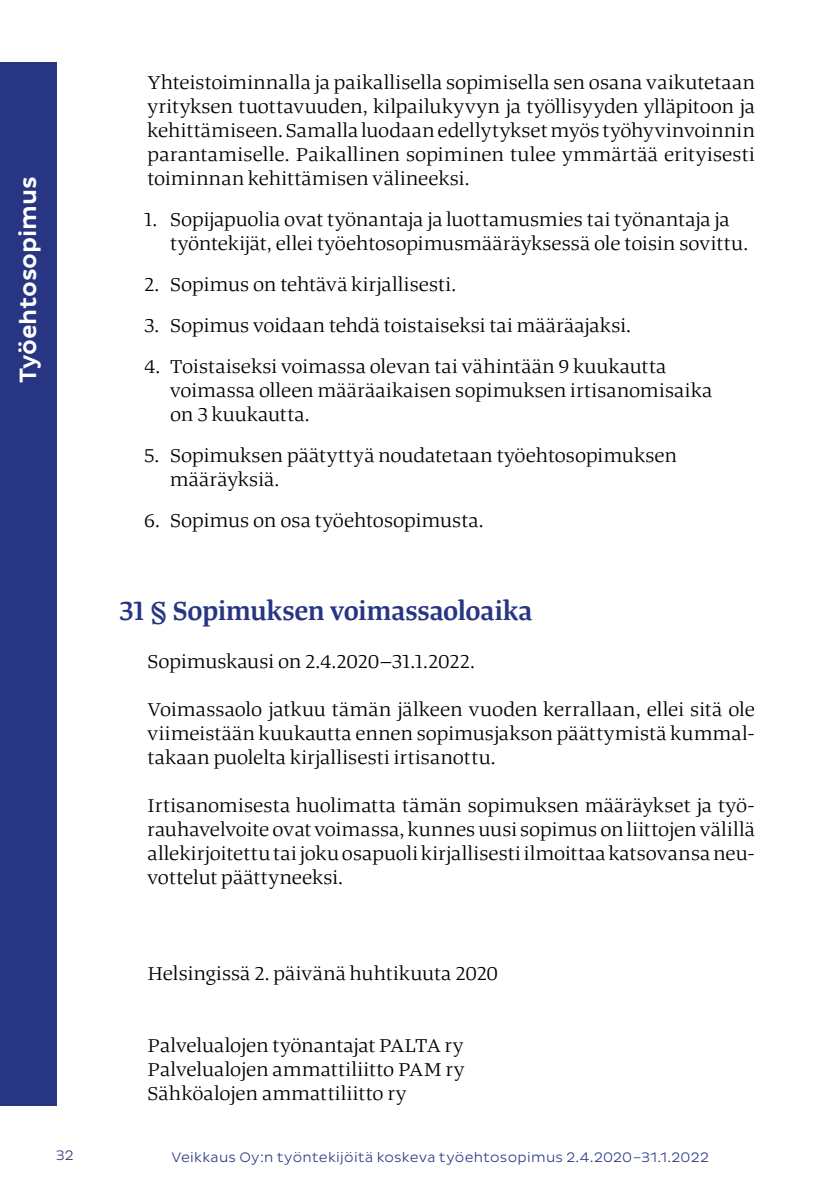
<style>
.page{position:relative;width:840px;height:1191px;background:#fff}
.page>*{position:absolute;margin:0;border:0;box-sizing:border-box;transform-origin:0 0}
.t1{font:500 28px "Tanger Serif";color:#283583}
.t2{font:500 24px "Pluto Sans";letter-spacing:-.005em;color:#fff}
.t3{font:20px/24px "Tanger Serif Wide";letter-spacing:.01em;color:#000;text-align:justify}
.t4{font:300 14px "Pluto Sans";letter-spacing:.02em;color:#283583}
</style>
<div class="page">
<div style="left:0;top:63px;width:56px;height:1042px;background:#283583"></div>
<p class="t2" style="left:14px;top:382px;width:208px;rotate:-90deg">Työehtosopimus</p>
<p class="t3" style="left:147px;top:69px;width:608px">Yhteistoiminnalla ja paikallisella sopimisella sen osana vaikutetaan yrityksen tuottavuuden, kilpailukyvyn ja työllisyyden ylläpitoon ja kehittämiseen. Samalla luodaan edellytykset myös työhyvinvoinnin parantamiselle. Paikallinen sopiminen tulee ymmärtää erityisesti toiminnan kehittämisen välineeksi.</p>
<p class="t3" style="left:170px;top:206px;width:579px;text-indent:-26px">1. Sopijapuolia ovat työnantaja ja luottamusmies tai työnantaja ja työntekijät, ellei työehtosopimusmääräyksessä ole toisin sovittu.</p>
<p class="t3" style="left:144px;top:271px;width:313px">2. Sopimus on tehtävä kirjallisesti.</p>
<p class="t3" style="left:144px;top:312px;width:488px">3. Sopimus voidaan tehdä toistaiseksi tai määräajaksi.</p>
<p class="t3" style="left:170px;top:353px;width:543px;text-align:left;text-indent:-26px">4. Toistaiseksi voimassa olevan tai vähintään 9 kuukautta voimassa olleen määräaikaisen sopimuksen irtisanomisaika on 3 kuukautta.</p>
<p class="t3" style="left:170px;top:442px;width:508px;text-indent:-26px">5. Sopimuksen päätyttyä noudatetaan työehtosopimuksen määräyksiä.</p>
<p class="t3" style="left:144px;top:507px;width:341px">6. Sopimus on osa työehtosopimusta.</p>
<h1 class="t1" style="left:119px;top:589px;width:414px">31 § Sopimuksen voimassaoloaika</h1>
<p class="t3" style="left:147px;top:648px;width:328px">Sopimuskausi on 2.4.2020–31.1.2022.</p>
<p class="t3" style="left:147px;top:696px;width:608px">Voimassaolo jatkuu tämän jälkeen vuoden kerrallaan, ellei sitä ole viimeistään kuukautta ennen sopimusjakson päättymistä kummal&shy;takaan puolelta kirjallisesti irtisanottu.</p>
<p class="t3" style="left:147px;top:792px;width:608px">Irtisanomisesta huolimatta tämän sopimuksen määräykset ja työ&shy;rauhavelvoite ovat voimassa, kunnes uusi sopimus on liittojen välillä allekirjoitettu tai joku osapuoli kirjallisesti ilmoittaa katsovansa neu&shy;vottelut päättyneeksi.</p>
<p class="t3" style="left:147px;top:960px;width:352px">Helsingissä 2. päivänä huhtikuuta 2020</p>
<p class="t3" style="left:147px;top:1032px;width:318px">Palvelualojen työnantajat PALTA ry Palvelualojen ammattiliitto PAM ry Sähköalojen ammattiliitto ry</p>
<p class="t4" style="left:56px;top:1147px;width:19px">32</p>
<p class="t4" style="left:171px;top:1149px;width:538px">Veikkaus Oy:n työntekijöitä koskeva työehtosopimus 2.4.2020–31.1.2022</p>
</div>
